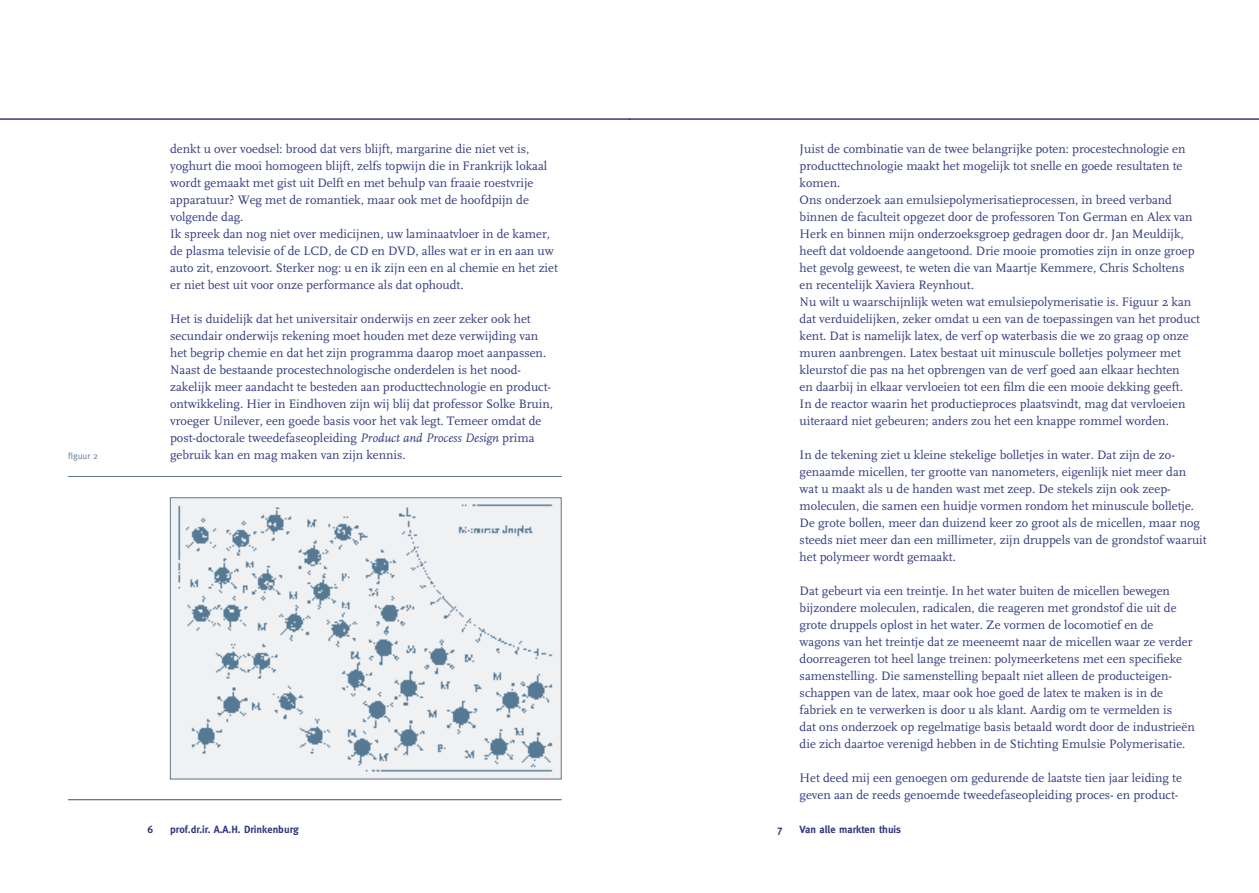
<style>
.page{position:relative;width:1259px;height:893px;background:#fff}
.page>*{position:absolute;margin:0;border:0;box-sizing:border-box;transform-origin:0 0}
.t1{font:12.75px/17px "FF Scala";color:#323a7c}
.t2{font:700 10.5px "Meta";color:#323a7c}
.t3{font:9px "Meta";color:#63778f}
.s1{font-style:italic}
</style>
<div class="page">
<hr style="left:68px;top:476px;width:493px;height:1px;background:#63778f">
<hr style="left:68px;top:799px;width:493px;height:1px;background:#63778f">
<img style="left:172px;top:499px;width:387px;height:278px">
<div style="left:170px;top:497px;width:391px;height:282px;border:1px solid #63778f"></div>
<hr style="left:0;top:118px;width:629px;height:2px;background:#323a7c">
<hr style="left:629px;top:118px;width:630px;height:2px;background:#323a7c">
<p class="t3" style="left:68px;top:451px;width:32px">figuur 2</p>
<p class="t1" style="left:170px;top:141px;width:389px">denkt u over voedsel: brood dat vers blijft, margarine die niet vet is, yoghurt die mooi homogeen blijft, zelfs topwijn die in Frankrijk lokaal wordt gemaakt met gist uit Delft en met behulp van fraaie roestvrije apparatuur? Weg met de romantiek, maar ook met de hoofdpijn de volgende dag.<br>Ik spreek dan nog niet over medicijnen, uw laminaatvloer in de kamer, de plasma televisie of de LCD, de CD en DVD, alles wat er in en aan uw auto zit, enzovoort. Sterker nog: u en ik zijn een en al chemie en het ziet er niet best uit voor onze performance als dat ophoudt.</p>
<p class="t1" style="left:170px;top:311px;width:384px">Het is duidelijk dat het universitair onderwijs en zeer zeker ook het secundair onderwijs rekening moet houden met deze verwijding van het begrip chemie en dat het zijn programma daarop moet aanpassen.<br>Naast de bestaande procestechnologische onderdelen is het nood&shy;zakelijk meer aandacht te besteden aan producttechnologie en product&shy;ontwikkeling. Hier in Eindhoven zijn wij blij dat professor Solke Bruin, vroeger Unilever, een goede basis voor het vak legt. Temeer omdat de post-doctorale tweedefaseopleiding <span class="s1">Product and Process Design</span> prima gebruik kan en mag maken van zijn kennis.</p>
<p class="t1" style="left:799px;top:141px;width:402px">Juist de combinatie van de twee belangrijke poten: procestechnologie en producttechnologie maakt het mogelijk tot snelle en goede resultaten te komen.<br>Ons onderzoek aan emulsiepolymerisatieprocessen, in breed verband binnen de faculteit opgezet door de professoren Ton German en Alex van Herk en binnen mijn onderzoeksgroep gedragen door dr. Jan Meuldijk, heeft dat voldoende aangetoond. Drie mooie promoties zijn in onze groep het gevolg geweest, te weten die van Maartje Kemmere, Chris Scholtens en recentelijk Xaviera Reynhout.<br>Nu wilt u waarschijnlijk weten wat emulsiepolymerisatie is. Figuur 2 kan dat verduidelijken, zeker omdat u een van de toepassingen van het product kent. Dat is namelijk latex, de verf op waterbasis die we zo graag op onze muren aanbrengen. Latex bestaat uit minuscule bolletjes polymeer met kleurstof die pas na het opbrengen van de verf goed aan elkaar hechten<br>en daarbij in elkaar vervloeien tot een film die een mooie dekking geeft.<br>In de reactor waarin het productieproces plaatsvindt, mag dat vervloeien uiteraard niet gebeuren; anders zou het een knappe rommel worden.</p>
<p class="t1" style="left:799px;top:447px;width:408px">In de tekening ziet u kleine stekelige bolletjes in water. Dat zijn de zo&shy;genaamde micellen, ter grootte van nanometers, eigenlijk niet meer dan wat u maakt als u de handen wast met zeep. De stekels zijn ook zeep&shy;moleculen, die samen een huidje vormen rondom het minuscule bolletje.<br>De grote bollen, meer dan duizend keer zo groot als de micellen, maar nog steeds niet meer dan een millimeter, zijn druppels van de grondstof waaruit het polymeer wordt gemaakt.</p>
<p class="t1" style="left:799px;top:583px;width:397px">Dat gebeurt via een treintje. In het water buiten de micellen bewegen bijzondere moleculen, radicalen, die reageren met grondstof die uit de grote druppels oplost in het water. Ze vormen de locomotief en de wagons van het treintje dat ze meeneemt naar de micellen waar ze verder doorreageren tot heel lange treinen: polymeerketens met een specifieke samenstelling. Die samenstelling bepaalt niet alleen de producteigen&shy;schappen van de latex, maar ook hoe goed de latex te maken is in de fabriek en te verwerken is door u als klant. Aardig om te vermelden is<br>dat ons onderzoek op regelmatige basis betaald wordt door de industrieën die zich daartoe verenigd hebben in de Stichting Emulsie Polymerisatie.</p>
<p class="t1" style="left:799px;top:770px;width:384px">Het deed mij een genoegen om gedurende de laatste tien jaar leiding te geven aan de reeds genoemde tweedefaseopleiding proces- en product-</p>
<p class="t2" style="left:147px;top:824px;width:7px">6</p>
<p class="t2" style="left:170px;top:824px;width:130px">prof.dr.ir. A.A.H. Drinkenburg</p>
<p class="t2" style="left:777px;top:824px;width:7px">7</p>
<p class="t2" style="left:799px;top:824px;width:103px">Van alle markten thuis</p>
</div>
